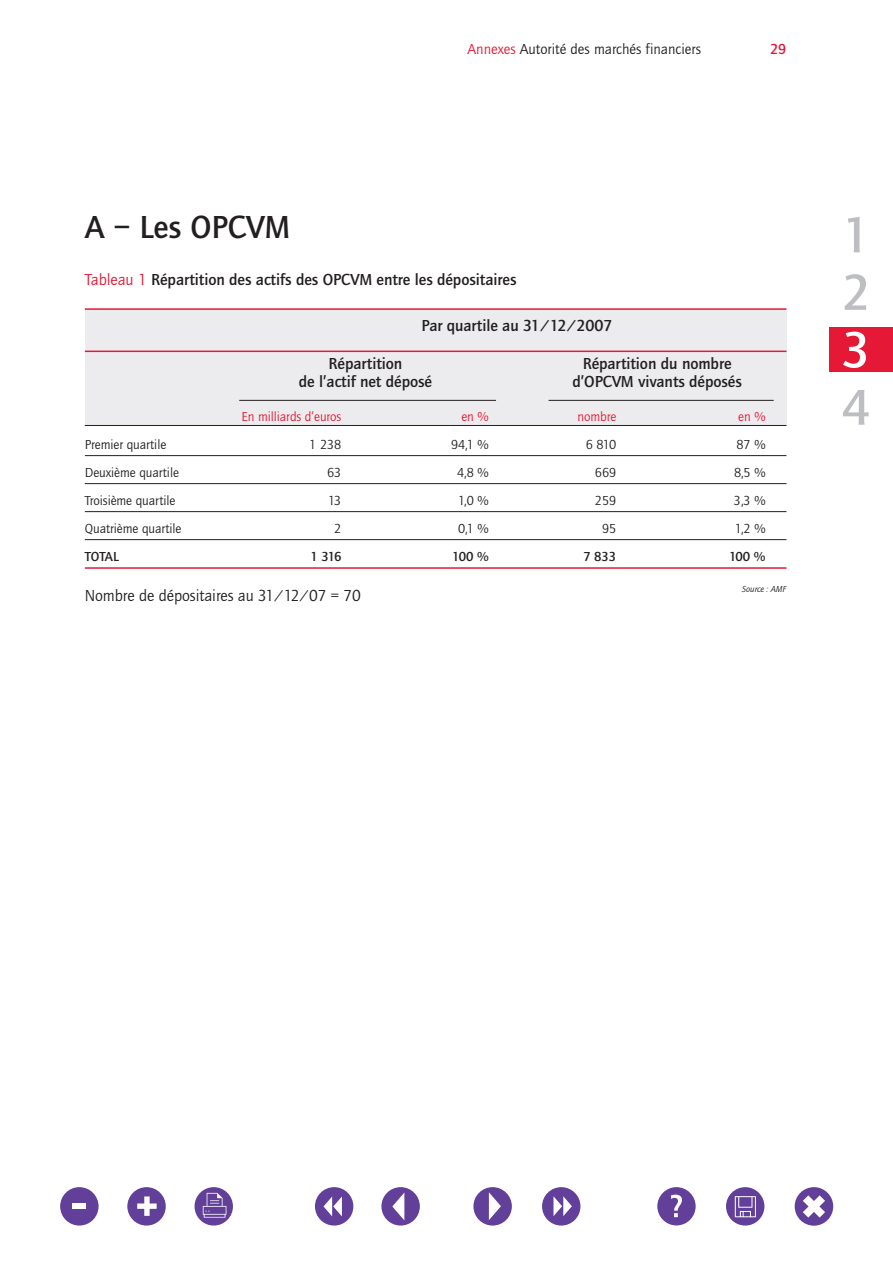
<style>
.page{position:relative;width:893px;height:1263px;background:#fff}
.page>*{position:absolute;margin:0;border:0;box-sizing:border-box;transform-origin:0 0}
.t1{font:500 52.05px/57.4px "Quay Sans";color:#bdbec1}
.t2{font:500 52.05px "Quay Sans";color:#fff}
.t3{font:500 33px "Quay Sans";color:#231f20}
.t4{font:500 16.5px "Quay Sans";letter-spacing:-.005em;color:#231f20}
.t5{font:16.5px "Quay Sans";letter-spacing:-.005em;color:#231f20}
.t6{font:15px "Quay Sans";color:#231f20}
.t7{font:500 15px "Quay Sans";color:#e51836}
.t8{font:13.5px "Quay Sans";letter-spacing:-.005em;color:#231f20}
.t9{font:13.5px "Quay Sans";letter-spacing:-.005em;color:#e51836}
.t10{font:500 13.5px "Quay Sans";letter-spacing:-.01em;color:#231f20}
.t11{font:italic 9px "Quay Sans";letter-spacing:-.005em;color:#231f20}
.s1{color:#e51836}
.s2{font-weight:400;color:#e51836}
</style>
<div class="page">
<div style="left:829px;top:327px;width:64px;height:45px;background:#e51836"></div>
<div style="left:726px;top:1187px;width:38px;height:38px;background:#623f99;border-radius:50%"></div>
<svg style="left:735px;top:1196px;width:21px;height:21px"></svg>
<div style="left:195px;top:1187px;width:38px;height:38px;background:#623f99;border-radius:50%"></div>
<svg style="left:203px;top:1193px;width:23px;height:24px"></svg>
<div style="left:473px;top:1187px;width:39px;height:38px;background:#623f99;border-radius:50%"></div>
<svg style="left:489px;top:1192px;width:12px;height:28px"></svg>
<div style="left:381px;top:1187px;width:39px;height:38px;background:#623f99;border-radius:50%"></div>
<svg style="left:392px;top:1193px;width:12px;height:27px"></svg>
<div style="left:542px;top:1187px;width:38px;height:38px;background:#623f99;border-radius:50%"></div>
<svg style="left:553px;top:1196px;width:19px;height:20px"></svg>
<div style="left:315px;top:1187px;width:38px;height:38px;background:#623f99;border-radius:50%"></div>
<svg style="left:323px;top:1196px;width:19px;height:20px"></svg>
<div style="left:127px;top:1187px;width:39px;height:38px;background:#623f99;border-radius:50%"></div>
<svg style="left:137px;top:1196px;width:20px;height:20px"></svg>
<div style="left:60px;top:1187px;width:39px;height:38px;background:#623f99;border-radius:50%"></div>
<div style="left:73px;top:1203px;width:13px;height:6px;background:#fff"></div>
<svg style="left:657px;top:1187px;width:39px;height:38px"></svg>
<svg style="left:795px;top:1187px;width:38px;height:39px"></svg>
<div style="left:85px;top:309px;width:701px;height:116px;background:#ececee"></div>
<hr style="left:85px;top:308px;width:701px;height:2px;background:#e51836">
<hr style="left:85px;top:351px;width:701px;height:1px;background:#e51836">
<hr style="left:85px;top:425px;width:701px;height:1px;background:#231f20">
<hr style="left:85px;top:455px;width:701px;height:1px;background:#231f20">
<hr style="left:85px;top:483px;width:701px;height:1px;background:#231f20">
<hr style="left:85px;top:511px;width:701px;height:1px;background:#231f20">
<hr style="left:85px;top:539px;width:701px;height:1px;background:#231f20">
<hr style="left:85px;top:567px;width:701px;height:2px;background:#e51836">
<hr style="left:239px;top:400px;width:257px;height:1px;background:#231f20">
<hr style="left:549px;top:400px;width:225px;height:1px;background:#231f20">
<p class="t6" style="left:468px;top:44px;width:235px"><span class="s1">Annexes</span> Autorité des marchés financiers</p>
<p class="t7" style="left:770px;top:44px;width:18px">29</p>
<h2 class="t3" style="left:85px;top:214px;width:207px">A – Les OPCVM</h2>
<p class="t4" style="left:85px;top:273px;width:433px"><span class="s2">Tableau 1</span> Répartition des actifs des OPCVM entre les dépositaires</p>
<p class="t4" style="left:421px;top:319px;width:193px">Par quartile au 31/12/2007</p>
<p class="t4" style="left:329px;top:357px;width:75px">Répartition</p>
<p class="t4" style="left:583px;top:357px;width:150px">Répartition du nombre</p>
<p class="t4" style="left:299px;top:375px;width:135px">de l’actif net déposé</p>
<p class="t4" style="left:572px;top:375px;width:171px">d’OPCVM vivants déposés</p>
<p class="t9" style="left:241px;top:411px;width:101px">En milliards d’euros</p>
<p class="t9" style="left:461px;top:411px;width:29px">en %</p>
<p class="t9" style="left:577px;top:411px;width:40px">nombre</p>
<p class="t9" style="left:738px;top:411px;width:29px">en %</p>
<p class="t8" style="left:85px;top:439px;width:83px">Premier quartile</p>
<p class="t8" style="left:309px;top:439px;width:34px">1 238</p>
<p class="t8" style="left:451px;top:439px;width:39px">94,1 %</p>
<p class="t8" style="left:586px;top:439px;width:32px">6 810</p>
<p class="t8" style="left:736px;top:439px;width:31px">87 %</p>
<p class="t8" style="left:85px;top:467px;width:96px">Deuxième quartile</p>
<p class="t8" style="left:327px;top:467px;width:16px">63</p>
<p class="t8" style="left:457px;top:467px;width:33px">4,8 %</p>
<p class="t8" style="left:595px;top:467px;width:23px">669</p>
<p class="t8" style="left:734px;top:467px;width:33px">8,5 %</p>
<p class="t8" style="left:85px;top:495px;width:92px">Troisième quartile</p>
<p class="t8" style="left:328px;top:495px;width:15px">13</p>
<p class="t8" style="left:458px;top:495px;width:32px">1,0 %</p>
<p class="t8" style="left:595px;top:495px;width:23px">259</p>
<p class="t8" style="left:734px;top:495px;width:33px">3,3 %</p>
<p class="t8" style="left:85px;top:523px;width:98px">Quatrième quartile</p>
<p class="t8" style="left:334px;top:523px;width:9px">2</p>
<p class="t8" style="left:458px;top:523px;width:32px">0,1 %</p>
<p class="t8" style="left:602px;top:523px;width:16px">95</p>
<p class="t8" style="left:735px;top:523px;width:32px">1,2 %</p>
<p class="t10" style="left:85px;top:551px;width:35px">TOTAL</p>
<p class="t10" style="left:310px;top:551px;width:33px">1 316</p>
<p class="t10" style="left:452px;top:551px;width:38px">100 %</p>
<p class="t10" style="left:583px;top:551px;width:35px">7 833</p>
<p class="t10" style="left:729px;top:551px;width:38px">100 %</p>
<p class="t5" style="left:85px;top:589px;width:278px">Nombre de dépositaires au 31/12/07 = 70</p>
<p class="t11" style="left:742px;top:585px;width:46px">Source : AMF</p>
<h1 class="t1" style="left:842px;top:210px;width:30px">1<br>2</h1>
<h1 class="t2" style="left:842px;top:330px;width:30px">3</h1>
<h1 class="t1" style="left:842px;top:383px;width:30px">4</h1>
</div>
